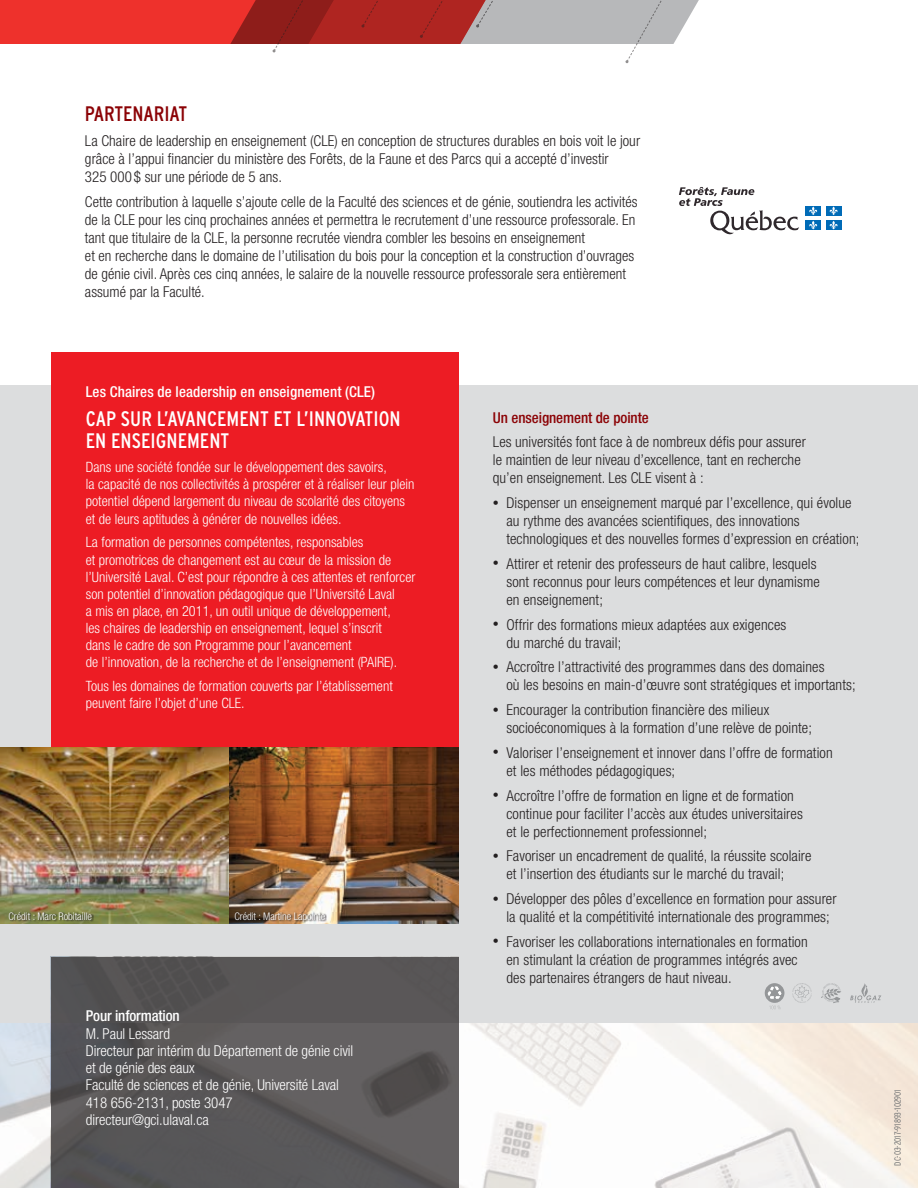
<style>
.page{position:relative;width:918px;height:1188px;background:#fff}
.page>*{position:absolute;margin:0;border:0;box-sizing:border-box;transform-origin:0 0}
.t1{font:condensed 21px/22.5px "Interstate";color:#fff}
.t2{font:condensed 21px "Interstate";letter-spacing:-.005em;color:#8b0205}
.t3{font:300 condensed 15px/18px "Helvetica Neue";letter-spacing:.005em;color:#231f20}
.t4{font:300 condensed 15px/17.2px "Helvetica Neue";letter-spacing:-.005em;color:#fff}
.t5{font:500 condensed 15px "Helvetica Neue";letter-spacing:.005em;color:#fff}
.t6{font:500 condensed 15px "Helvetica Neue";letter-spacing:-.005em;color:#8b0205}
.t7{font:300 condensed 14.25px/17.1px "Helvetica Neue";color:#fff}
.t8{font:300 condensed 10.5px "Helvetica Neue";letter-spacing:-.005em;color:#fff}
.t9{font:300 condensed 9px "Interstate";color:#6d6f71}
.s1{font-size:12px}
</style>
<div class="page">
<img style="left:0;top:1023px;width:918px;height:165px">
<div style="left:0;top:385px;width:918px;height:638px;background:#dcddde"></div>
<img style="left:51px;top:957px;width:408px;height:231px">
<div style="left:51px;top:352px;width:408px;height:396px;background:#ed1c24"></div>
<svg style="left:765px;top:983px;width:19px;height:20px"></svg>
<svg style="left:766px;top:986px;width:17px;height:23px"></svg>
<svg style="left:821px;top:983px;width:20px;height:20px"></svg>
<svg style="left:792px;top:983px;width:20px;height:20px"></svg>
<svg style="left:850px;top:983px;width:31px;height:20px"></svg>
<img style="left:0;top:748px;width:459px;height:176px">
<svg style="left:9px;top:912px;width:85px;height:10px"></svg>
<svg style="left:235px;top:912px;width:92px;height:11px"></svg>
<div style="left:805px;top:206px;width:16px;height:10px;background:#006bb7"></div>
<svg style="left:809px;top:206px;width:8px;height:9px"></svg>
<div style="left:826px;top:206px;width:16px;height:10px;background:#006bb7"></div>
<svg style="left:829px;top:206px;width:9px;height:9px"></svg>
<div style="left:805px;top:220px;width:16px;height:10px;background:#006bb7"></div>
<svg style="left:809px;top:221px;width:8px;height:8px"></svg>
<div style="left:826px;top:220px;width:16px;height:10px;background:#006bb7"></div>
<svg style="left:829px;top:221px;width:9px;height:8px"></svg>
<svg style="left:679px;top:187px;width:120px;height:48px"></svg>
<svg style="left:0;top:0;width:699px;height:63px"></svg>
<h1 class="t2" style="left:85px;top:102px;width:104px">PARTENARIAT</h1>
<p class="t3" style="left:85px;top:132px;width:557px">La Chaire de leadership en enseignement (CLE) en conception de structures durables en bois voit le jour grâce à l’appui financier du ministère des Forêts, de la Faune et des Parcs qui a accepté d’investir<br>325 000 $ sur une période de 5 ans.</p>
<p class="t3" style="left:85px;top:193px;width:554px">Cette contribution à laquelle s’ajoute celle de la Faculté des sciences et de génie, soutiendra les activités de la CLE pour les cinq prochaines années et permettra le recrutement d’une ressource professorale. En tant que titulaire de la CLE, la personne recrutée viendra combler les besoins en enseignement<br>et en recherche dans le domaine de l’utilisation du bois pour la conception et la construction d’ouvrages de génie civil. Après ces cinq années, le salaire de la nouvelle ressource professorale sera entièrement assumé par la Faculté.</p>
<p class="t5" style="left:86px;top:382px;width:291px">Les Chaires de leadership en enseignement (CLE)</p>
<h1 class="t1" style="left:86px;top:407px;width:313px">CAP SUR L’AVANCEMENT ET L’INNOVATION<br>EN ENSEIGNEMENT</h1>
<p class="t7" style="left:86px;top:459px;width:330px">Dans une société fondée sur le développement des savoirs,<br>la capacité de nos collectivités à prospérer et à réaliser leur plein potentiel dépend largement du niveau de scolarité des citoyens et de leurs aptitudes à générer de nouvelles idées.</p>
<p class="t7" style="left:86px;top:534px;width:331px">La formation de personnes compétentes, responsables<br>et promotrices de changement est au cœur de la mission de l’Université Laval. C’est pour répondre à ces attentes et renforcer son potentiel d’innovation pédagogique que l’Université Laval<br>a mis en place, en 2011, un outil unique de développement,<br>les chaires de leadership en enseignement, lequel s’inscrit<br>dans le cadre de son Programme pour l’avancement<br>de l’innovation, de la recherche et de l’enseignement (PAIRE).</p>
<p class="t7" style="left:86px;top:677px;width:308px">Tous les domaines de formation couverts par l’établissement peuvent faire l’objet d’une CLE.</p>
<p class="t8" style="left:9px;top:910px;width:85px">Crédit : Marc Robitaille</p>
<p class="t8" style="left:234px;top:910px;width:92px">Crédit : Martine Lapointe</p>
<p class="t5" style="left:86px;top:1007px;width:95px">Pour information</p>
<p class="t4" style="left:86px;top:1025px;width:269px">M. Paul Lessard<br>Directeur par intérim du Département de génie civil et de génie des eaux<br>Faculté de sciences et de génie, Université Laval<br>418 656-2131, poste 3047 directeur@gci.ulaval.ca</p>
<p class="t6" style="left:493px;top:408px;width:157px">Un enseignement de pointe</p>
<p class="t3" style="left:493px;top:433px;width:314px">Les universités font face à de nombreux défis pour assurer le maintien de leur niveau d’excellence, tant en recherche qu’en enseignement. Les CLE visent à :</p>
<p class="t3" style="left:506px;top:494px;width:354px;text-indent:-14px"><span class="s1">•</span> Dispenser un enseignement marqué par l’excellence, qui évolue au rythme des avancées scientifiques, des innovations technologiques et des nouvelles formes d’expression en création;</p>
<p class="t3" style="left:506px;top:554px;width:315px;text-indent:-14px"><span class="s1">•</span> Attirer et retenir des professeurs de haut calibre, lesquels sont reconnus pour leurs compétences et leur dynamisme en enseignement;</p>
<p class="t3" style="left:506px;top:615px;width:281px;text-indent:-14px"><span class="s1">•</span> Offrir des formations mieux adaptées aux exigences du marché du travail;</p>
<p class="t3" style="left:506px;top:658px;width:351px;text-indent:-14px"><span class="s1">•</span> Accroître l’attractivité des programmes dans des domaines<br>où les besoins en main-d’œuvre sont stratégiques et importants;</p>
<p class="t3" style="left:506px;top:701px;width:307px;text-indent:-14px"><span class="s1">•</span> Encourager la contribution financière des milieux socioéconomiques à la formation d’une relève de pointe;</p>
<p class="t3" style="left:506px;top:743px;width:328px;text-indent:-14px"><span class="s1">•</span> Valoriser l’enseignement et innover dans l’offre de formation et les méthodes pédagogiques;</p>
<p class="t3" style="left:506px;top:786px;width:298px;text-indent:-14px"><span class="s1">•</span> Accroître l’offre de formation en ligne et de formation continue pour faciliter l’accès aux études universitaires et le perfectionnement professionnel;</p>
<p class="t3" style="left:506px;top:847px;width:307px;text-indent:-14px"><span class="s1">•</span> Favoriser un encadrement de qualité, la réussite scolaire et l’insertion des étudiants sur le marché du travail;</p>
<p class="t3" style="left:493px;top:890px;width:345px;text-align:center"><span class="s1">•</span> Développer des pôles d’excellence en formation pour assurer la qualité et la compétitivité internationale des programmes;</p>
<p class="t3" style="left:506px;top:932px;width:303px;text-indent:-14px"><span class="s1">•</span> Favoriser les collaborations internationales en formation en stimulant la création de programmes intégrés avec des partenaires étrangers de haut niveau.</p>
<p class="t9" style="left:893px;top:1166px;width:78px;rotate:-90deg">DC-03-2017-91893-102901</p>
</div>
